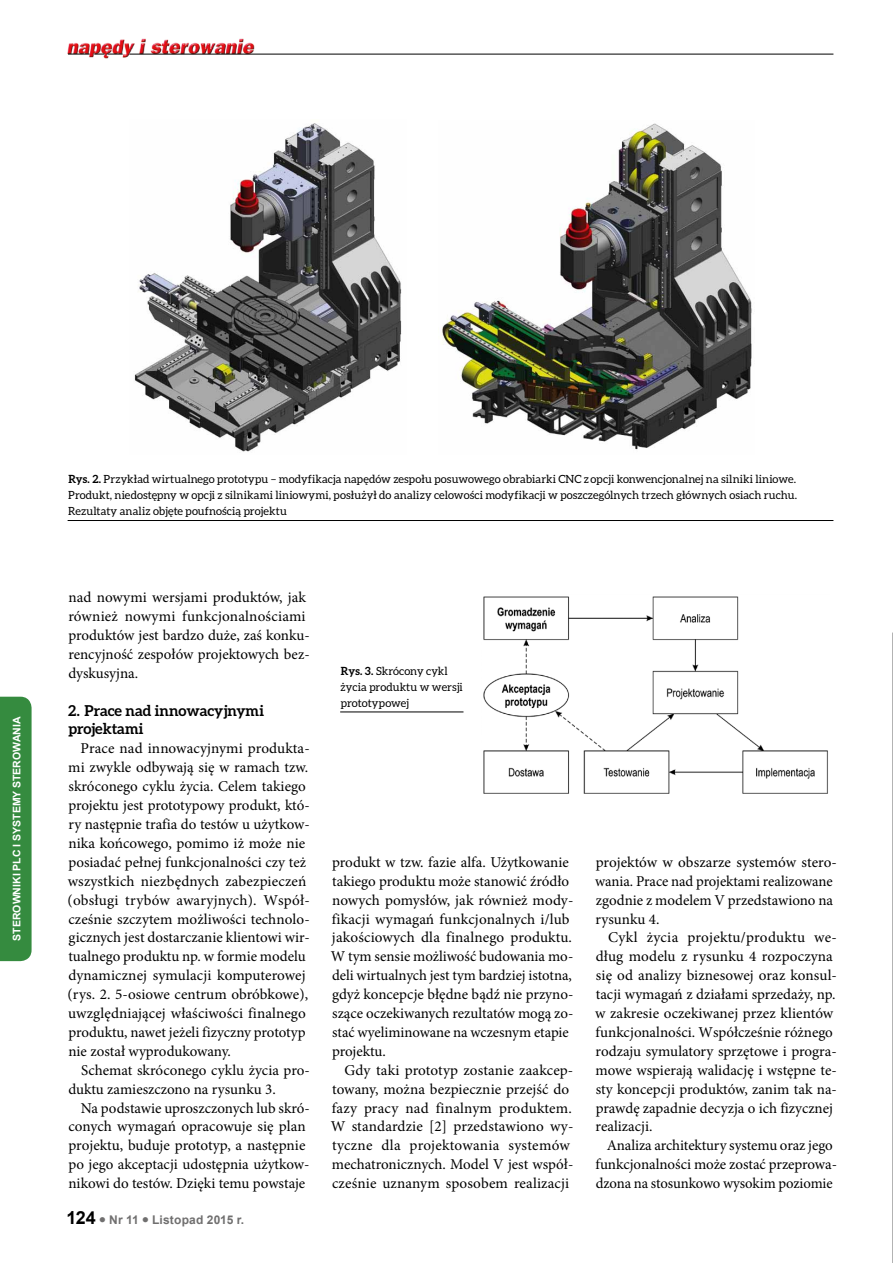
<style>
.page{position:relative;width:893px;height:1263px;background:#fff}
.page>*{position:absolute;margin:0;border:0;box-sizing:border-box;transform-origin:0 0}
.t1{font:15px/18.9px "Minion Pro";color:#000}
.t2{font:700 15px/18.9px "Aleo";color:#000}
.t3{font:700 12px "Arial";letter-spacing:.015em;color:#706f6f}
.t4{font:11.25px/15.9px "Aleo";letter-spacing:.005em;color:#000;text-align:justify}
.t5{font:700 10.5px "Arial";color:#fff}
.s1{font-weight:700}
.s2{font-size:18px;color:#000}
</style>
<div class="page">
<img style="left:67px;top:38px;width:190px;height:21px">
<hr style="left:129px;top:54px;width:704px;height:1px;background:#000">
<svg style="left:68px;top:54px;width:55px;height:1px"></svg>
<div style="left:0;top:697px;width:32px;height:264px;background:#358b3f"></div>
<svg style="left:892px;top:633px;width:1px;height:630px"></svg>
<hr style="left:68px;top:520px;width:765px;height:1px;background:#000">
<hr style="left:340px;top:712px;width:123px;height:1px;background:#000">
<img style="left:134px;top:123px;width:268px;height:329px">
<img style="left:442px;top:123px;width:310px;height:327px">
<img style="left:483px;top:596px;width:345px;height:198px">
<p class="t5" style="left:10px;top:941px;width:225px;rotate:-90deg">Sterowniki PLC i systemy sterowania</p>
<p class="t4" style="left:68px;top:471px;width:730px"><span class="s1">Rys. 2.</span> Przykład wirtualnego prototypu – modyfikacja napędów zespołu posuwowego obrabiarki CNC z opcji konwencjonalnej na silniki liniowe.<br>Produkt, niedostępny w opcji z silnikami liniowymi, posłużył do analizy celowości modyfikacji w poszczególnych trzech głównych osiach ruchu.<br>Rezultaty analiz objęte poufnością projektu</p>
<p class="t1" style="left:68px;top:588px;width:243px">nad nowymi wersjami produktów, jak również nowymi funkcjonalnościami produktów jest bardzo duże, zaś konku&shy;rencyjność zespołów projektowych bez&shy;dyskusyjna.</p>
<p class="t2" style="left:68px;top:700px;width:197px">2. Prace nad innowacyjnymi projektami</p>
<p class="t1" style="left:68px;top:739px;width:244px;text-indent:13px">Prace nad innowacyjnymi produkta&shy;mi zwykle odbywają się w ramach tzw. skróconego cyklu życia. Celem takiego projektu jest prototypowy produkt, któ&shy;ry następnie trafia do testów u użytkow&shy;nika końcowego, pomimo iż może nie posiadać pełnej funkcjonalności czy też wszystkich niezbędnych zabezpieczeń (obsługi trybów awaryjnych). Współ&shy;cześnie szczytem możliwości technolo&shy;gicznych jest dostarczanie klientowi wir&shy;tualnego produktu np. w formie modelu dynamicznej symulacji komputerowej (rys. 2. 5-osiowe centrum obróbkowe), uwzględniającej właściwości finalnego produktu, nawet jeżeli fizyczny prototyp nie został wyprodukowany.</p>
<p class="t1" style="left:68px;top:1060px;width:243px;text-indent:13px">Schemat skróconego cyklu życia pro&shy;duktu zamieszczono na rysunku 3.</p>
<p class="t1" style="left:68px;top:1098px;width:243px;text-indent:12px">Na podstawie uproszczonych lub skró&shy;conych wymagań opracowuje się plan projektu, buduje prototyp, a następnie po jego akceptacji udostępnia użytkow&shy;nikowi do testów. Dzięki temu powstaje</p>
<p class="t3" style="left:67px;top:1212px;width:179px"><span class="s2">124</span> ● Nr 11 ● Listopad 2015 r.</p>
<p class="t4" style="left:341px;top:663px;width:124px;text-align:left"><span class="s1">Rys. 3.</span> Skrócony cykl życia produktu w wersji prototypowej</p>
<p class="t1" style="left:331px;top:853px;width:244px">produkt w tzw. fazie alfa. Użytkowanie takiego produktu może stanowić źródło nowych pomysłów, jak również mody&shy;fikacji wymagań funkcjonalnych i/lub jakościowych dla finalnego produktu.<br>W tym sensie możliwość budowania mo&shy;deli wirtualnych jest tym bardziej istotna, gdyż koncepcje błędne bądź nie przyno&shy;szące oczekiwanych rezultatów mogą zo&shy;stać wyeliminowane na wczesnym etapie projektu.</p>
<p class="t1" style="left:331px;top:1060px;width:244px;text-indent:14px">Gdy taki prototyp zostanie zaakcep&shy;towany, można bezpiecznie przejść do fazy pracy nad finalnym produktem.<br>W standardzie [2] przedstawiono wy&shy;tyczne dla projektowania systemów mechatronicznych. Model V jest współ&shy;cześnie uznanym sposobem realizacji</p>
<p class="t1" style="left:595px;top:853px;width:243px">projektów w obszarze systemów stero&shy;wania. Prace nad projektami realizowane zgodnie z modelem V przedstawiono na rysunku 4.</p>
<p class="t1" style="left:595px;top:928px;width:243px;text-indent:13px">Cykl życia projektu/produktu we&shy;dług modelu z rysunku 4 rozpoczyna się od analizy biznesowej oraz konsul&shy;tacji wymagań z działami sprzedaży, np. w zakresie oczekiwanej przez klientów funkcjonalności. Współcześnie różnego rodzaju symulatory sprzętowe i progra&shy;mowe wspierają walidację i wstępne te&shy;sty koncepcji produktów, zanim tak na&shy;prawdę zapadnie decyzja o ich fizycznej realizacji.</p>
<p class="t1" style="left:596px;top:1136px;width:243px;text-align:center">Analiza architektury systemu oraz jego funkcjonalności może zostać przeprowa&shy;dzona na stosunkowo wysokim poziomie</p>
</div>
